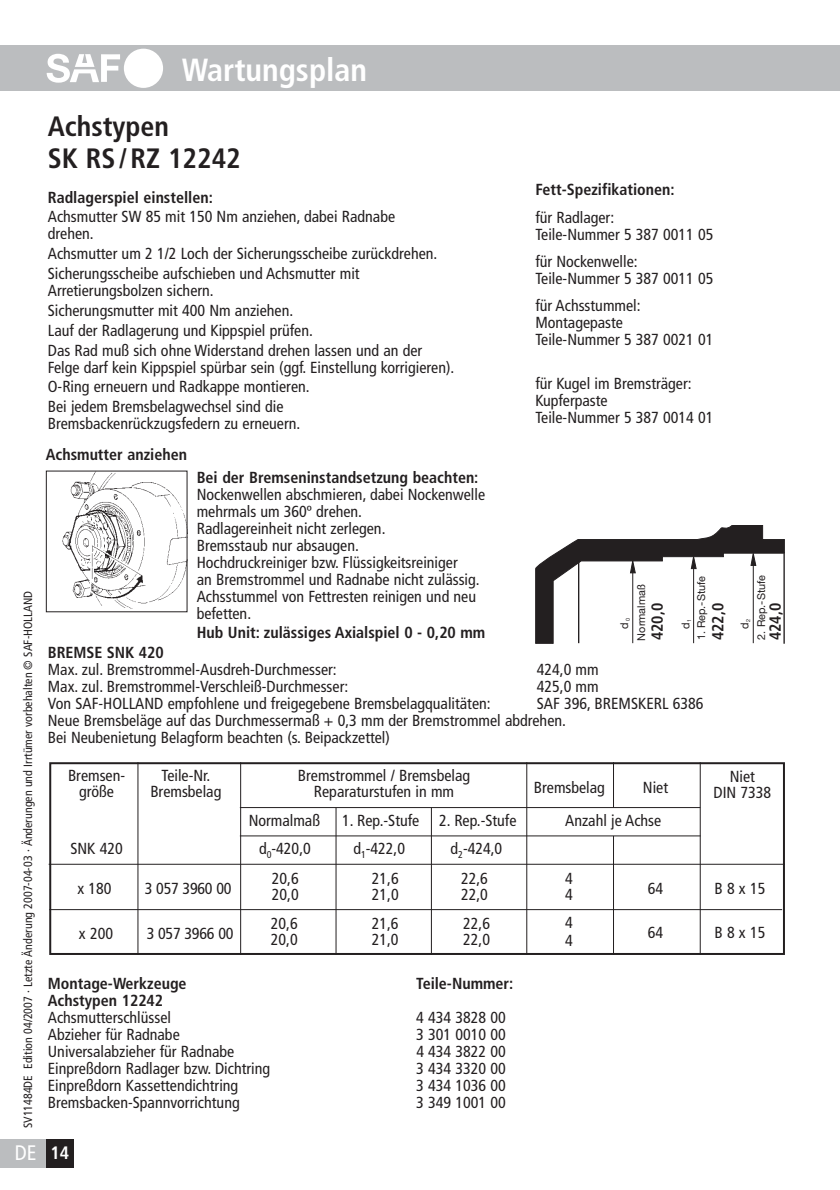
<style>
.page{position:relative;width:840px;height:1190px;background:#fff}
.page>*{position:absolute;margin:0;border:0;box-sizing:border-box;transform-origin:0 0}
.t1{font:700 condensed 32px "Frutiger";color:#fff}
.t2{font:700 condensed 28px/32px "Frutiger";color:#231f20}
.t3{font:condensed 21px "Frutiger";color:#fff}
.t4{font:700 condensed 18px "Frutiger";color:#fff}
.t5{font:condensed 16px/17px "Frutiger";color:#231f20}
.t6{font:700 condensed 16px "Frutiger";color:#231f20}
.t7{font:condensed 12px "Frutiger";color:#231f20}
.t8{font:10.8px "Helvetica Neue";color:#231f20}
</style>
<div class="page">
<div style="left:0;top:45px;width:840px;height:46px;background:#bbbdbf"></div>
<div style="left:124px;top:49px;width:39px;height:39px;background:#fff;border-radius:50%"></div>
<svg style="left:47px;top:54px;width:73px;height:29px"></svg>
<div style="left:46px;top:1139px;width:28px;height:29px;background:#231f20"></div>
<div style="left:0;top:1139px;width:46px;height:29px;background:#bbbdbf"></div>
<svg style="left:535px;top:526px;width:250px;height:118px"></svg>
<hr style="left:632px;top:571px;width:1px;height:72px;background:#231f20">
<hr style="left:578px;top:561px;width:1px;height:82px;background:#231f20">
<div style="left:649px;top:596px;width:23px;height:46px;background:#fff"></div>
<img style="left:62px;top:473px;width:124px;height:136px">
<div style="left:49px;top:762px;width:736px;height:193px;border:2px solid #231f20"></div>
<hr style="left:138px;top:762px;width:1px;height:193px;background:#231f20">
<hr style="left:240px;top:762px;width:1px;height:193px;background:#231f20">
<hr style="left:336px;top:808px;width:1px;height:147px;background:#231f20">
<hr style="left:431px;top:808px;width:1px;height:147px;background:#231f20">
<hr style="left:526px;top:762px;width:1px;height:193px;background:#231f20">
<hr style="left:613px;top:762px;width:1px;height:46px;background:#231f20">
<hr style="left:613px;top:836px;width:1px;height:119px;background:#231f20">
<hr style="left:700px;top:762px;width:1px;height:193px;background:#231f20">
<hr style="left:240px;top:807px;width:460px;height:1px;background:#231f20">
<hr style="left:240px;top:836px;width:461px;height:1px;background:#231f20">
<hr style="left:49px;top:864px;width:736px;height:1px;background:#231f20">
<hr style="left:49px;top:909px;width:733px;height:1px;background:#231f20">
<h1 class="t1" style="left:182px;top:57px;width:187px">Wartungsplan</h1>
<p class="t7" style="left:23px;top:1128px;width:539px;rotate:-90deg">SV11484DE Edition 04/2007 · Letzte Änderung 2007-04-03 · Änderungen und Irrtümer vorbehalten © SAF-HOLLAND</p>
<h3 class="t3" style="left:15px;top:1145px;width:23px">DE</h3>
<h2 class="t2" style="left:48px;top:113px;width:195px">Achstypen<br>SK RS / RZ 12242</h2>
<p class="t6" style="left:48px;top:191px;width:167px">Radlagerspiel einstellen:</p>
<p class="t5" style="left:48px;top:210px;width:349px">Achsmutter SW 85 mit 150 Nm anziehen, dabei Radnabe drehen.</p>
<p class="t5" style="left:48px;top:245px;width:391px;line-height:19.8px">Achsmutter um 2 1/2 Loch der Sicherungsscheibe zurückdrehen.<br>Sicherungsscheibe aufschieben und Achsmutter mit</p>
<p class="t5" style="left:48px;top:282px;width:376px;line-height:19.8px">Arretierungsbolzen sichern.<br>Sicherungsmutter mit 400 Nm anziehen.<br>Lauf der Radlagerung und Kippspiel prüfen.<br>Das Rad muß sich ohne Widerstand drehen lassen und an der</p>
<p class="t5" style="left:48px;top:358px;width:408px;line-height:19.8px">Felge darf kein Kippspiel spürbar sein (ggf. Einstellung korrigieren).<br>O-Ring erneuern und Radkappe montieren.<br>Bei jedem Bremsbelagwechsel sind die</p>
<p class="t5" style="left:48px;top:416px;width:254px">Bremsbackenrückzugsfedern zu erneuern.</p>
<p class="t6" style="left:46px;top:448px;width:143px">Achsmutter anziehen</p>
<p class="t6" style="left:197px;top:471px;width:283px">Bei der Bremseninstandsetzung beachten:</p>
<p class="t5" style="left:197px;top:487px;width:290px">Nockenwellen abschmieren, dabei Nockenwelle mehrmals um 360º drehen.<br>Radlagereinheit nicht zerlegen.<br>Bremsstaub nur absaugen.<br>Hochdruckreiniger bzw. Flüssigkeitsreiniger<br>an Bremstrommel und Radnabe nicht zulässig.<br>Achsstummel von Fettresten reinigen und neu befetten.</p>
<p class="t6" style="left:197px;top:626px;width:290px">Hub Unit: zulässiges Axialspiel 0 - 0,20 mm</p>
<p class="t6" style="left:535px;top:183px;width:141px">Fett-Spezifikationen:</p>
<p class="t5" style="left:535px;top:210px;width:180px">für Radlager:<br>Teile-Nummer 5 387 0011 05</p>
<p class="t5" style="left:535px;top:254px;width:180px">für Nockenwelle:<br>Teile-Nummer 5 387 0011 05</p>
<p class="t5" style="left:535px;top:298px;width:180px">für Achsstummel:<br>Montagepaste<br>Teile-Nummer 5 387 0021 01</p>
<p class="t5" style="left:535px;top:376px;width:180px">für Kugel im Bremsträger:<br>Kupferpaste<br>Teile-Nummer 5 387 0014 01</p>
<p class="t8" style="left:637px;top:641px;width:58px;rotate:-90deg">Normalmaß</p>
<p class="t8" style="left:698px;top:640px;width:66px;rotate:-90deg">1. Rep.-Stufe</p>
<p class="t8" style="left:757px;top:640px;width:66px;rotate:-90deg">2. Rep.-Stufe</p>
<p class="t6" style="left:651px;top:640px;width:39px;rotate:-90deg">420,0</p>
<p class="t6" style="left:712px;top:640px;width:39px;rotate:-90deg">422,0</p>
<p class="t6" style="left:769px;top:640px;width:39px;rotate:-90deg">424,0</p>
<p class="t8" style="left:620px;top:629px;width:12px;rotate:-90deg">d <sub>0</sub></p>
<p class="t8" style="left:682px;top:629px;width:12px;rotate:-90deg">d <sub>1</sub></p>
<p class="t8" style="left:741px;top:629px;width:12px;rotate:-90deg">d <sub>2</sub></p>
<p class="t6" style="left:48px;top:646px;width:118px">BREMSE SNK 420</p>
<p class="t5" style="left:48px;top:663px;width:290px">Max. zul. Bremstrommel-Ausdreh-Durchmesser:</p>
<p class="t5" style="left:537px;top:663px;width:63px">424,0 mm</p>
<p class="t5" style="left:48px;top:680px;width:302px">Max. zul. Bremstrommel-Verschleiß-Durchmesser:</p>
<p class="t5" style="left:537px;top:680px;width:63px">425,0 mm</p>
<p class="t5" style="left:48px;top:697px;width:444px">Von SAF-HOLLAND empfohlene und freigegebene Bremsbelagqualitäten:</p>
<p class="t5" style="left:48px;top:697px;width:657px;text-indent:489px">SAF 396, BREMSKERL 6386<br>Neue Bremsbeläge auf das Durchmessermaß + 0,3 mm der Bremstrommel abdrehen.<br>Bei Neubenietung Belagform beachten (s. Beipackzettel)</p>
<p class="t5" style="left:68px;top:768px;width:59px">Bremsen-</p>
<p class="t5" style="left:161px;top:768px;width:50px">Teile-Nr.</p>
<p class="t5" style="left:79px;top:784px;width:36px">größe</p>
<p class="t5" style="left:150px;top:784px;width:73px">Bremsbelag</p>
<p class="t5" style="left:298px;top:769px;width:174px;line-height:16px;text-align:center">Bremstrommel / Bremsbelag<br>Reparaturstufen in mm</p>
<p class="t5" style="left:534px;top:780px;width:73px">Bremsbelag</p>
<p class="t5" style="left:643px;top:780px;width:27px">Niet</p>
<p class="t5" style="left:714px;top:770px;width:59px;line-height:16px;text-align:center">Niet<br>DIN 7338</p>
<p class="t5" style="left:565px;top:813px;width:98px">Anzahl je Achse</p>
<p class="t5" style="left:249px;top:813px;width:73px">Normalmaß</p>
<p class="t5" style="left:342px;top:813px;width:176px">1. Rep.-Stufe 2. Rep.-Stufe</p>
<p class="t5" style="left:70px;top:842px;width:54px">SNK 420</p>
<p class="t5" style="left:259px;top:842px;width:53px">d<sub>0</sub>-420,0</p>
<p class="t5" style="left:353px;top:842px;width:53px">d<sub>1</sub>-422,0</p>
<p class="t5" style="left:451px;top:842px;width:53px">d<sub>2</sub>-424,0</p>
<p class="t5" style="left:78px;top:881px;width:36px">x 180</p>
<p class="t5" style="left:145px;top:881px;width:88px">3 057 3960 00</p>
<p class="t5" style="left:272px;top:871px;width:28px">20,6</p>
<p class="t5" style="left:372px;top:871px;width:28px">21,6</p>
<p class="t5" style="left:461px;top:871px;width:28px">22,6</p>
<p class="t5" style="left:272px;top:887px;width:28px">20,0</p>
<p class="t5" style="left:372px;top:887px;width:28px">21,0</p>
<p class="t5" style="left:461px;top:887px;width:28px">22,0</p>
<p class="t5" style="left:79px;top:926px;width:36px">x 200</p>
<p class="t5" style="left:147px;top:926px;width:88px">3 057 3966 00</p>
<p class="t5" style="left:271px;top:916px;width:28px">20,6</p>
<p class="t5" style="left:372px;top:916px;width:28px">21,6</p>
<p class="t5" style="left:463px;top:916px;width:28px">22,6</p>
<p class="t5" style="left:271px;top:932px;width:28px">20,0</p>
<p class="t5" style="left:372px;top:932px;width:28px">21,0</p>
<p class="t5" style="left:463px;top:932px;width:28px">22,0</p>
<p class="t6" style="left:48px;top:977px;width:140px">Montage-Werkzeuge</p>
<p class="t6" style="left:416px;top:977px;width:99px">Teile-Nummer:</p>
<p class="t6" style="left:48px;top:994px;width:117px">Achstypen 12242</p>
<p class="t5" style="left:48px;top:1010px;width:125px">Achsmutterschlüssel</p>
<p class="t5" style="left:416px;top:1010px;width:91px">4 434 3828 00</p>
<p class="t5" style="left:48px;top:1027px;width:133px">Abzieher für Radnabe</p>
<p class="t5" style="left:416px;top:1027px;width:91px">3 301 0010 00</p>
<p class="t5" style="left:48px;top:1044px;width:188px">Universalabzieher für Radnabe</p>
<p class="t5" style="left:416px;top:1044px;width:91px">4 434 3822 00</p>
<p class="t5" style="left:48px;top:1061px;width:224px">Einpreßdorn Radlager bzw. Dichtring</p>
<p class="t5" style="left:416px;top:1061px;width:91px">3 434 3320 00</p>
<p class="t5" style="left:48px;top:1078px;width:192px">Einpreßdorn Kassettendichtring</p>
<p class="t5" style="left:416px;top:1078px;width:91px">3 434 1036 00</p>
<p class="t5" style="left:48px;top:1095px;width:193px">Bremsbacken-Spannvorrichtung</p>
<p class="t5" style="left:416px;top:1095px;width:91px">3 349 1001 00</p>
<p class="t4" style="left:51px;top:1146px;width:20px">14</p>
<p class="t5" style="left:565px;top:871px;width:9px">4</p>
<p class="t5" style="left:565px;top:881px;width:9px;line-height:28.2px">4<br>4</p>
<p class="t5" style="left:565px;top:933px;width:9px">4</p>
<p class="t5" style="left:648px;top:881px;width:17px">64</p>
<p class="t5" style="left:715px;top:881px;width:52px">B 8 x 15</p>
<p class="t5" style="left:648px;top:925px;width:17px">64</p>
<p class="t5" style="left:715px;top:925px;width:52px">B 8 x 15</p>
</div>
